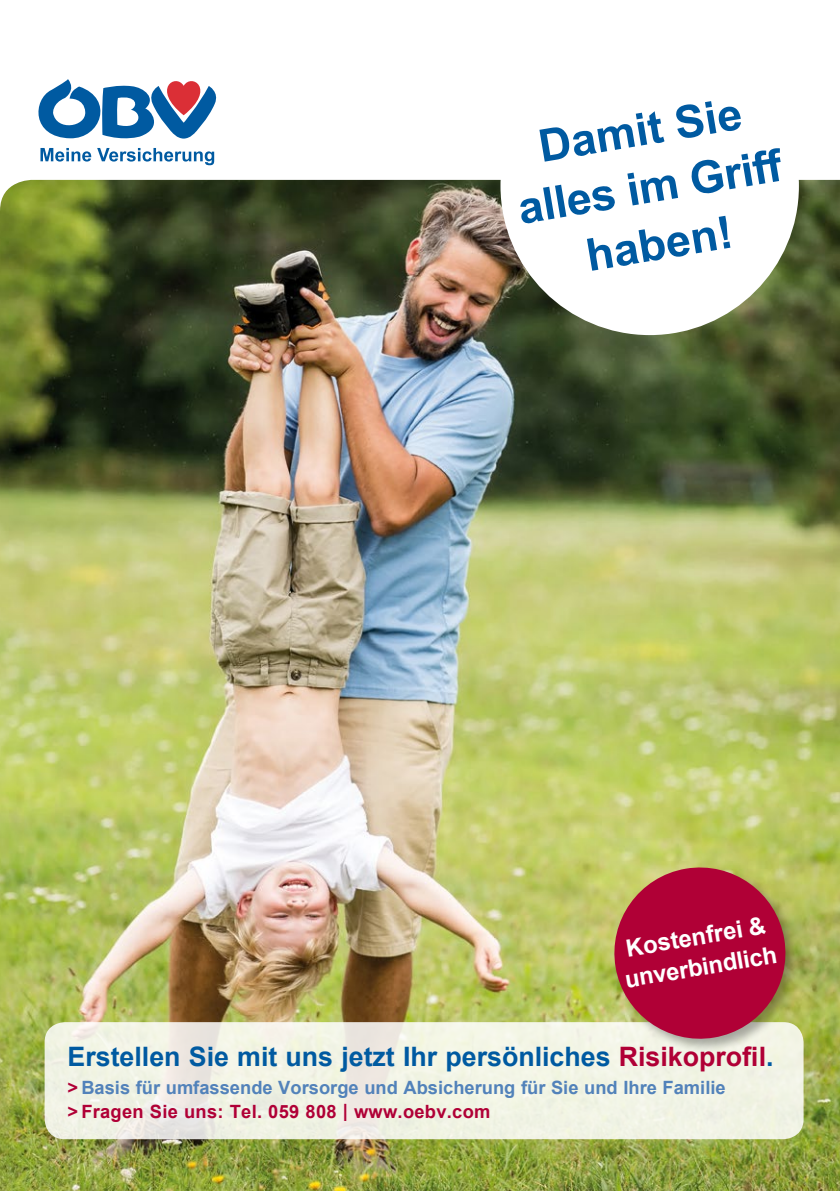
<style>
.page{position:relative;width:840px;height:1191px;background:#fff}
.page>*{position:absolute;margin:0;border:0;box-sizing:border-box;transform-origin:0 0}
.t1{font:700 45px/57.6px "Arial";color:#005aa1;text-align:center}
.t2{font:700 26.8px "Arial";color:#005aa1}
.t3{font:700 23.8px/30.6px "Arial";color:#fff}
.t4{font:700 18.2px/24px "Arial";color:#5282ba}
.s1{color:#b00036}
</style>
<div class="page">
<img style="left:0;top:180px;width:839px;height:1011px">
<svg style="left:38px;top:79px;width:178px;height:60px"></svg>
<svg style="left:40px;top:148px;width:51px;height:14px"></svg>
<svg style="left:97px;top:148px;width:117px;height:17px"></svg>
<div style="left:500px;top:37px;width:298px;height:298px;background:#fff;border-radius:50%"></div>
<div style="left:45px;top:1022px;width:758px;height:117px;background:#f1f3e4;border-radius:20px"></div>
<img style="left:0;top:714px;width:839px;height:348px">
<h1 class="t1" style="left:503px;top:125px;width:284px;rotate:-10deg">Damit Sie alles im Griff haben!</h1>
<h3 class="t3" style="left:617px;top:933px;width:155px;rotate:-9deg">Kostenfrei &amp; unverbindlich</h3>
<h2 class="t2" style="left:67px;top:1037px;width:707px">Erstellen Sie mit uns jetzt Ihr persönliches <span class="s1">Risikoprofil</span>.</h2>
<p class="t4" style="left:67px;top:1075px;width:659px"><span class="s1">&gt;</span> Basis für umfassende Vorsorge und Absicherung für Sie und Ihre Familie <span class="s1">&gt; Fragen Sie uns: Tel. 059 808 | www.oebv.com</span></p>
</div>
